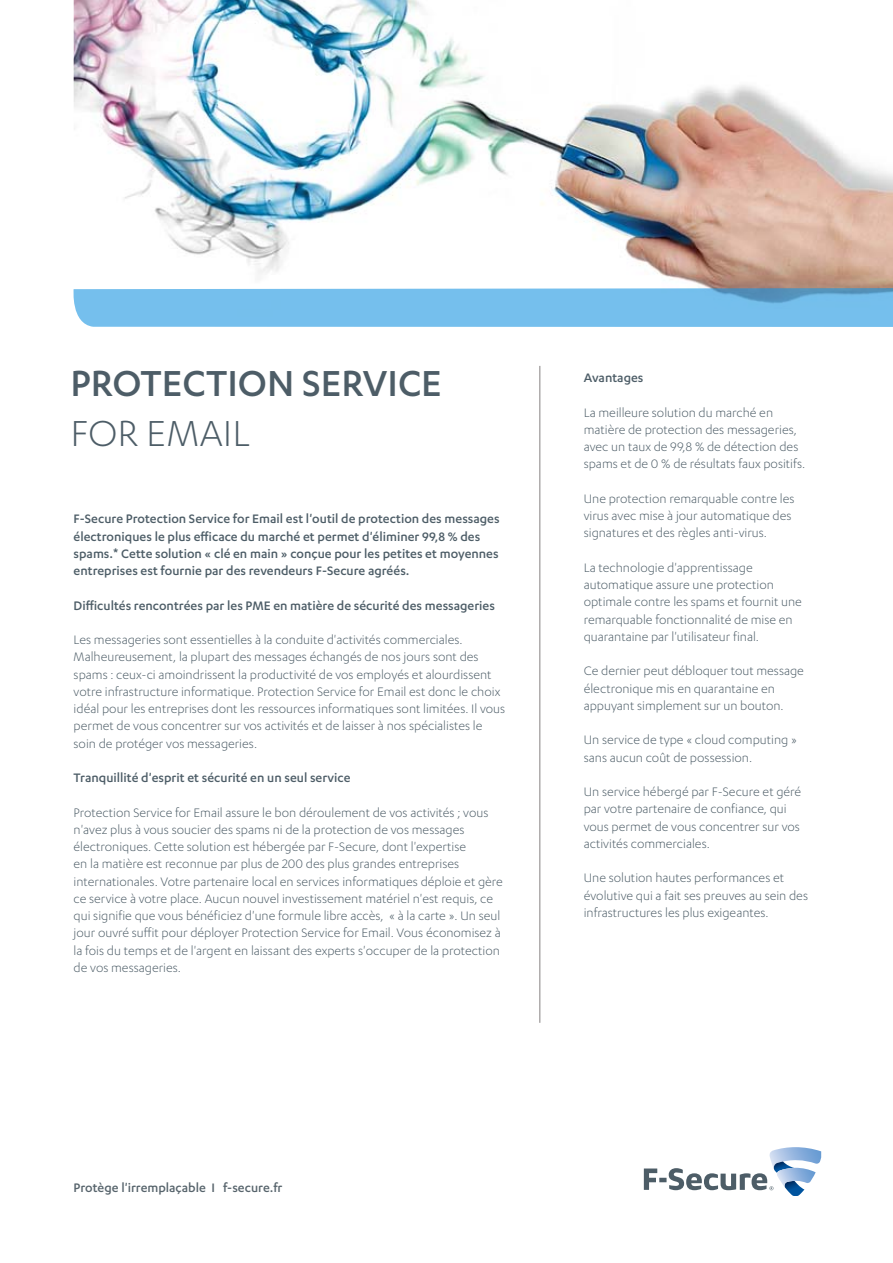
<style>
.page{position:relative;width:893px;height:1263px;background:#fff}
.page>*{position:absolute;margin:0;border:0;box-sizing:border-box;transform-origin:0 0}
.t1{font:500 42px "F Secure Sans";color:#4d5d67}
.t2{font:300 42px "F Secure Sans";color:#4d5d67}
.t3{font:300 14.25px/17.2px "F Secure Sans";color:#4d5d67}
.t4{font:500 14.25px/17.2px "F Secure Sans";color:#4d5d67}
.t5{font:500 14.25px "F Secure Sans";color:#57646c}
</style>
<div class="page">
<hr style="left:540px;top:366px;width:1px;height:657px;background:#0b0000">
<img style="left:74px;top:0;width:819px;height:288px">
<svg style="left:73px;top:288px;width:820px;height:39px;background:#76beea"></svg>
<svg style="left:644px;top:1147px;width:177px;height:49px"></svg>
<h1 class="t1" style="left:70px;top:359px;width:373px">PROTECTION SERVICE</h1>
<h1 class="t2" style="left:70px;top:410px;width:181px">FOR EMAIL</h1>
<p class="t4" style="left:74px;top:510px;width:428px">F-Secure Protection Service for Email est l'outil de protection des messages électroniques le plus efficace du marché et permet d'éliminer 99,8 % des spams.* Cette solution « clé en main » conçue pour les petites et moyennes entreprises est fournie par des revendeurs F-Secure agréés.</p>
<p class="t4" style="left:74px;top:596px;width:423px">Difficultés rencontrées par les PME en matière de sécurité des messageries</p>
<p class="t3" style="left:74px;top:631px;width:433px">Les messageries sont essentielles à la conduite d'activités commerciales.<br>Malheureusement, la plupart des messages échangés de nos jours sont des spams : ceux-ci amoindrissent la productivité de vos employés et alourdissent votre infrastructure informatique. Protection Service for Email est donc le choix idéal pour les entreprises dont les ressources informatiques sont limitées. Il vous permet de vous concentrer sur vos activités et de laisser à nos spécialistes le soin de protéger vos messageries.</p>
<p class="t4" style="left:74px;top:769px;width:278px">Tranquillité d'esprit et sécurité en un seul service</p>
<p class="t3" style="left:74px;top:803px;width:431px">Protection Service for Email assure le bon déroulement de vos activités ; vous n'avez plus à vous soucier des spams ni de la protection de vos messages électroniques. Cette solution est hébergée par F-Secure, dont l'expertise<br>en la matière est reconnue par plus de 200 des plus grandes entreprises internationales. Votre partenaire local en services informatiques déploie et gère ce service à votre place. Aucun nouvel investissement matériel n'est requis, ce qui signifie que vous bénéficiez d'une formule libre accès, « à la carte ». Un seul jour ouvré suffit pour déployer Protection Service for Email. Vous économisez à la fois du temps et de l'argent en laissant des experts s'occuper de la protection de vos messageries.</p>
<p class="t4" style="left:584px;top:369px;width:61px">Avantages</p>
<p class="t3" style="left:584px;top:403px;width:223px">La meilleure solution du marché en matière de protection des messageries, avec un taux de 99,8 % de détection des spams et de 0 % de résultats faux positifs.</p>
<p class="t3" style="left:584px;top:489px;width:212px">Une protection remarquable contre les virus avec mise à jour automatique des signatures et des règles anti-virus.</p>
<p class="t3" style="left:584px;top:558px;width:220px">La technologie d'apprentissage automatique assure une protection optimale contre les spams et fournit une remarquable fonctionnalité de mise en quarantaine par l'utilisateur final.</p>
<p class="t3" style="left:584px;top:662px;width:222px">Ce dernier peut débloquer tout message électronique mis en quarantaine en appuyant simplement sur un bouton.</p>
<p class="t3" style="left:584px;top:731px;width:215px">Un service de type « cloud computing » sans aucun coût de possession.</p>
<p class="t3" style="left:584px;top:783px;width:219px">Un service hébergé par F-Secure et géré par votre partenaire de confiance, qui vous permet de vous concentrer sur vos activités commerciales.</p>
<p class="t3" style="left:584px;top:869px;width:226px">Une solution hautes performances et évolutive qui a fait ses preuves au sein des infrastructures les plus exigeantes.</p>
<p class="t5" style="left:74px;top:1179px;width:210px">Protège l'irremplaçable I f-secure.fr</p>
</div>
